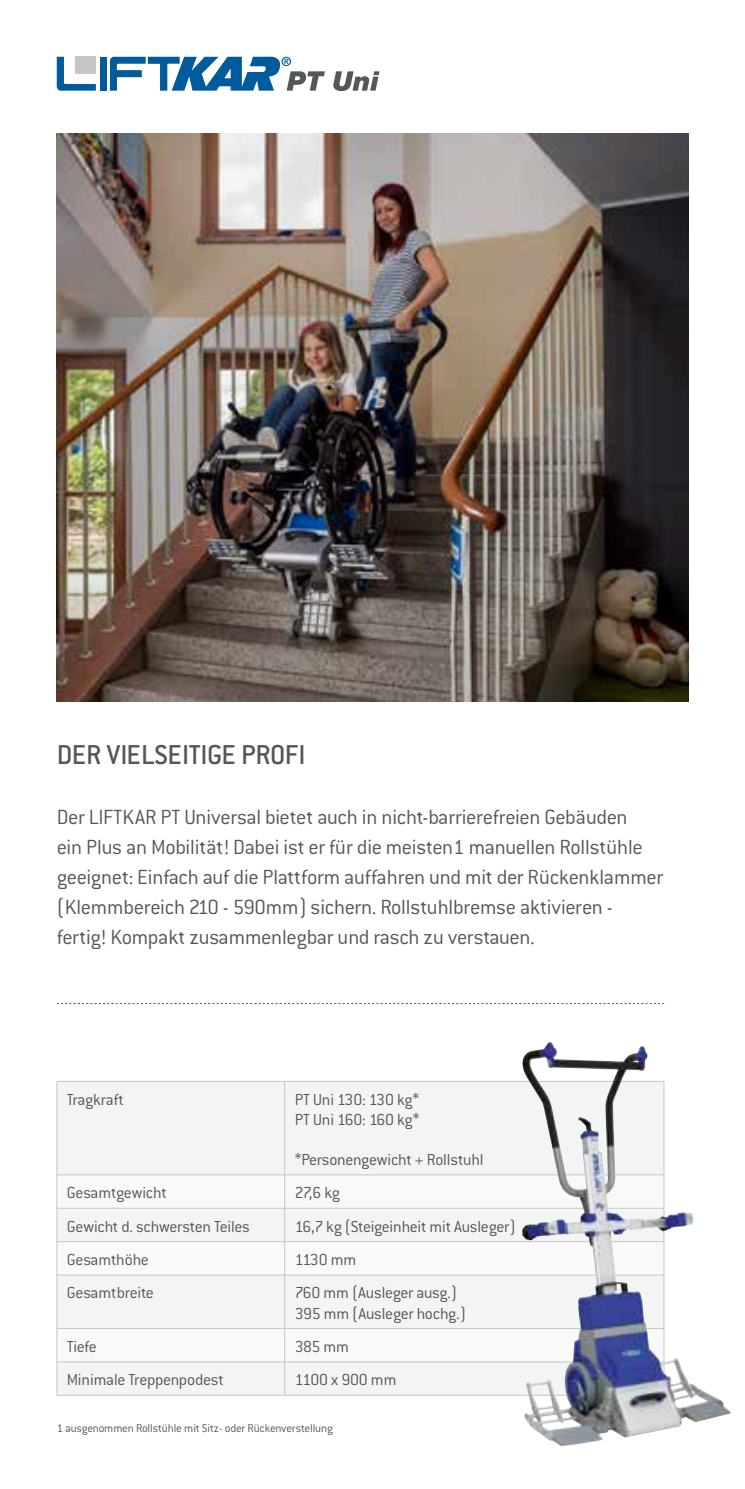
<style>
.page{position:relative;width:745px;height:1489px;background:#fff}
.page>*{position:absolute;margin:0;border:0;box-sizing:border-box;transform-origin:0 0}
.t1{font:500 30px "Conduit ITC";letter-spacing:-.01em;color:#555756}
.t2{font:300 22.5px/30px "Conduit ITC";letter-spacing:-.015em;color:#555756}
.t3{font:300 17.5px/20px "Conduit ITC";letter-spacing:-.015em;color:#555756}
.t4{font:300 12.5px "Conduit ITC Pro";letter-spacing:-.015em;color:#555756}
</style>
<div class="page">
<svg style="left:57px;top:57px;width:39px;height:34px"></svg>
<div style="left:99px;top:57px;width:7px;height:34px;background:#005b9d"></div>
<div style="left:75px;top:57px;width:21px;height:17px;background:#c5c7c7"></div>
<svg style="left:110px;top:57px;width:215px;height:34px"></svg>
<svg style="left:333px;top:71px;width:46px;height:20px"></svg>
<img style="left:57px;top:133px;width:630px;height:569px">
<svg style="left:160px;top:1081px;width:503px;height:313px;fill:#f3f4f4"></svg>
<svg style="left:160px;top:1175px;width:503px;height:186px;fill:#f3f4f4"></svg>
<hr style="left:57px;top:1080px;width:227px;height:1px;background:#c5c7c7">
<hr style="left:284px;top:1080px;width:379px;height:1px;background:#c5c7c7">
<hr style="left:284px;top:1081px;width:1px;height:93px;background:#c5c7c7">
<hr style="left:663px;top:1081px;width:1px;height:93px;background:#c5c7c7">
<hr style="left:57px;top:1174px;width:227px;height:1px;background:#c5c7c7">
<hr style="left:284px;top:1174px;width:379px;height:1px;background:#c5c7c7">
<hr style="left:284px;top:1174px;width:1px;height:33px;background:#c5c7c7">
<hr style="left:663px;top:1174px;width:1px;height:33px;background:#c5c7c7">
<hr style="left:57px;top:1207px;width:227px;height:1px;background:#c5c7c7">
<hr style="left:284px;top:1207px;width:379px;height:1px;background:#c5c7c7">
<hr style="left:284px;top:1208px;width:1px;height:33px;background:#c5c7c7">
<hr style="left:663px;top:1208px;width:1px;height:33px;background:#c5c7c7">
<hr style="left:57px;top:1241px;width:227px;height:1px;background:#c5c7c7">
<hr style="left:284px;top:1241px;width:379px;height:1px;background:#c5c7c7">
<hr style="left:284px;top:1241px;width:1px;height:33px;background:#c5c7c7">
<hr style="left:663px;top:1241px;width:1px;height:33px;background:#c5c7c7">
<hr style="left:57px;top:1274px;width:227px;height:1px;background:#c5c7c7">
<hr style="left:284px;top:1274px;width:379px;height:1px;background:#c5c7c7">
<hr style="left:284px;top:1275px;width:1px;height:53px;background:#c5c7c7">
<hr style="left:663px;top:1275px;width:1px;height:53px;background:#c5c7c7">
<hr style="left:57px;top:1327px;width:227px;height:1px;background:#c5c7c7">
<hr style="left:284px;top:1327px;width:379px;height:1px;background:#c5c7c7">
<hr style="left:284px;top:1328px;width:1px;height:33px;background:#c5c7c7">
<hr style="left:663px;top:1328px;width:1px;height:33px;background:#c5c7c7">
<hr style="left:57px;top:1361px;width:227px;height:1px;background:#c5c7c7">
<hr style="left:284px;top:1361px;width:379px;height:1px;background:#c5c7c7">
<hr style="left:284px;top:1361px;width:1px;height:33px;background:#c5c7c7">
<hr style="left:663px;top:1361px;width:1px;height:33px;background:#c5c7c7">
<hr style="left:57px;top:1394px;width:227px;height:1px;background:#c5c7c7">
<hr style="left:284px;top:1394px;width:379px;height:1px;background:#c5c7c7">
<img style="left:521px;top:1042px;width:75px;height:367px">
<svg style="left:161px;top:1003px;width:502px;height:1px"></svg>
<img style="left:56px;top:613px;width:104px;height:783px">
<h1 class="t1" style="left:57px;top:738px;width:250px">DER VIELSEITIGE PROFI</h1>
<p class="t2" style="left:57px;top:802px;width:607px">Der LIFTKAR PT Universal bietet auch in nicht-barrierefreien Gebäuden<br>ein Plus an Mobilität! Dabei ist er für die meisten1 manuellen Rollstühle geeignet: Einfach auf die Plattform auffahren und mit der Rückenklammer (Klemmbereich 210 - 590mm) sichern. Rollstuhlbremse aktivieren - fertig! Kompakt zusammenlegbar und rasch zu verstauen.</p>
<p class="t3" style="left:67px;top:1089px;width:58px">Tragkraft</p>
<p class="t3" style="left:294px;top:1089px;width:126px">PT Uni 130: 130 kg*<br>PT Uni 160: 160 kg*</p>
<p class="t3" style="left:294px;top:1149px;width:190px">*Personengewicht + Rollstuhl</p>
<p class="t3" style="left:67px;top:1182px;width:101px">Gesamtgewicht</p>
<p class="t3" style="left:294px;top:1182px;width:47px">27,6 kg</p>
<p class="t3" style="left:67px;top:1216px;width:184px">Gewicht d. schwersten Teiles</p>
<p class="t3" style="left:294px;top:1216px;width:222px">16,7 kg (Steigeinheit mit Ausleger)</p>
<p class="t3" style="left:67px;top:1249px;width:83px">Gesamthöhe</p>
<p class="t3" style="left:294px;top:1249px;width:63px">1130 mm</p>
<p class="t3" style="left:67px;top:1282px;width:88px">Gesamtbreite</p>
<p class="t3" style="left:294px;top:1282px;width:173px">760 mm (Ausleger ausg.)<br>395 mm (Ausleger hochg.)</p>
<p class="t3" style="left:67px;top:1336px;width:31px">Tiefe</p>
<p class="t3" style="left:294px;top:1336px;width:56px">385 mm</p>
<p class="t3" style="left:67px;top:1369px;width:158px">Minimale Treppenpodest</p>
<p class="t3" style="left:294px;top:1369px;width:103px">1100 x 900 mm</p>
<p class="t4" style="left:57px;top:1421px;width:277px">1 ausgenommen Rollstühle mit Sitz- oder Rückenverstellung</p>
</div>
